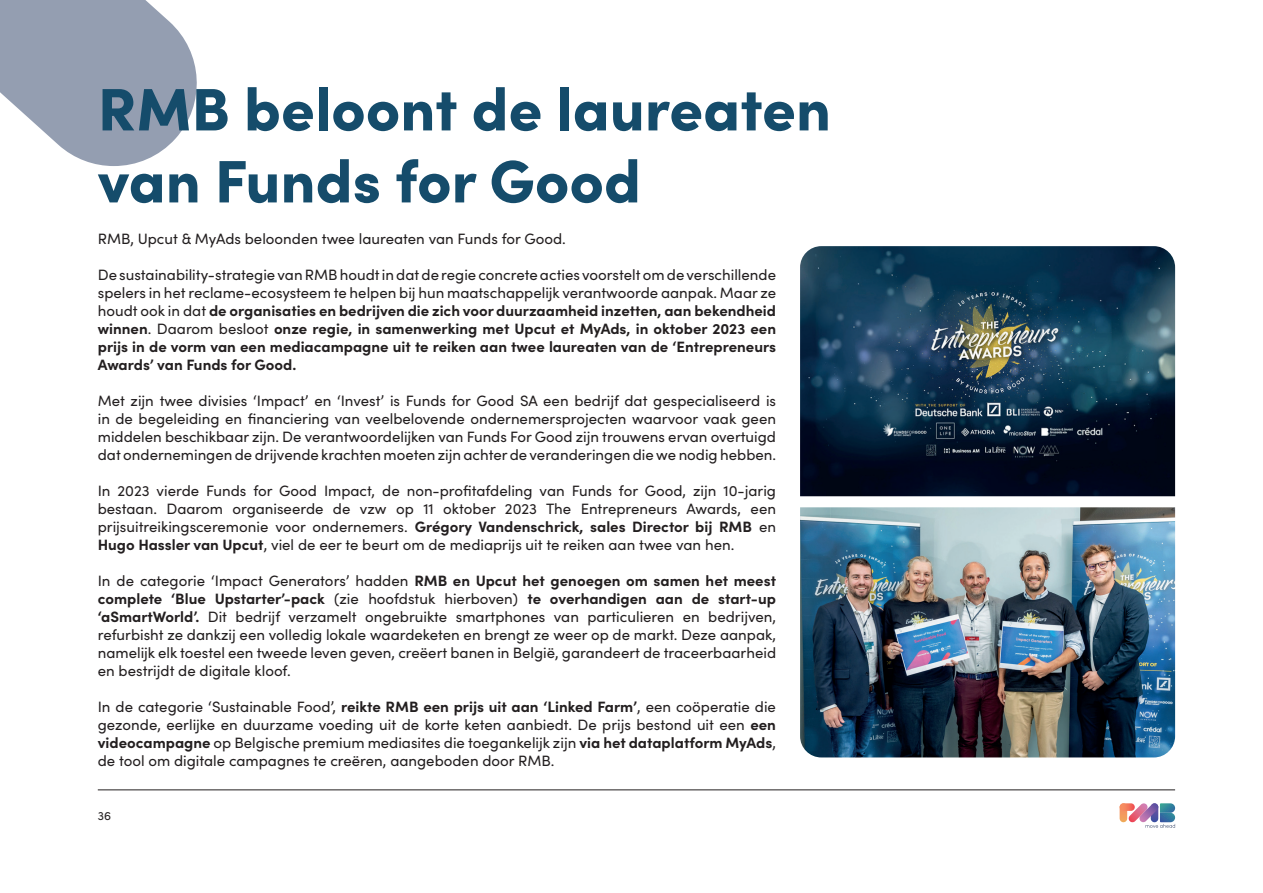
<style>
.page{position:relative;width:1263px;height:893px;background:#fff}
.page>*{position:absolute;margin:0;border:0;box-sizing:border-box;transform-origin:0 0}
.t1{font:900 60px/72px "Sofia Pro";color:#154c6b}
.t2{font:15px/18px "Sofia Pro";color:#231f20;text-align:justify}
.t3{font:700 15px/18px "Sofia Pro";color:#231f20;text-align:justify}
.t4{font:12px "Sofia Pro";color:#231f20}
.s1{font-weight:400}
.s2{font-weight:700}
</style>
<div class="page">
<svg style="left:0;top:0;width:197px;height:166px"></svg>
<hr style="left:98px;top:790px;width:1077px;height:1px;background:#231f20">
<svg style="left:1119px;top:803px;width:56px;height:25px"></svg>
<img style="left:800px;top:507px;width:375px;height:250px">
<img style="left:800px;top:246px;width:375px;height:250px">
<h1 class="t1" style="left:98px;top:68px;width:735px">RMB beloont de laureaten van Funds for Good</h1>
<p class="t2" style="left:98px;top:229px;width:469px">RMB, Upcut &amp; MyAds beloonden twee laureaten van Funds for Good.</p>
<p class="t3" style="left:98px;top:265px;width:680px"><span class="s1">De sustainability-strategie van RMB houdt in dat de regie concrete acties voorstelt om de verschillende spelers in het reclame-ecosysteem te helpen bij hun maatschappelijk verantwoorde aanpak. Maar ze houdt ook in dat</span> de organisaties en bedrijven die zich voor duurzaamheid inzetten, aan bekendheid winnen<span class="s1">. Daarom besloot</span> onze regie, in samenwerking met Upcut et MyAds, in oktober 2023 een prijs in de vorm van een mediacampagne uit te reiken aan twee laureaten van de ‘Entrepreneurs Awards’ van Funds for Good.</p>
<p class="t2" style="left:98px;top:391px;width:680px">Met zijn twee divisies ‘Impact’ en ‘Invest’ is Funds for Good SA een bedrijf dat gespecialiseerd is in de begeleiding en financiering van veelbelovende ondernemersprojecten waarvoor vaak geen middelen beschikbaar zijn. De verantwoordelijken van Funds For Good zijn trouwens ervan overtuigd dat ondernemingen de drijvende krachten moeten zijn achter de veranderingen die we nodig hebben.</p>
<p class="t2" style="left:98px;top:481px;width:680px">In 2023 vierde Funds for Good Impact, de non-profitafdeling van Funds for Good, zijn 10-jarig bestaan. Daarom organiseerde de vzw op 11 oktober 2023 The Entrepreneurs Awards, een prijsuitreikingsceremonie voor ondernemers. <span class="s2">Grégory Vandenschrick, sales Director bij RMB</span> en <span class="s2">Hugo Hassler van Upcut</span>, viel de eer te beurt om de mediaprijs uit te reiken aan twee van hen.</p>
<p class="t2" style="left:98px;top:571px;width:680px">In de categorie ‘Impact Generators’ hadden <span class="s2">RMB en Upcut het genoegen om samen het meest complete ‘Blue Upstarter’-pack</span> (zie hoofdstuk hierboven) <span class="s2">te overhandigen aan de start-up ‘aSmartWorld’.</span> Dit bedrijf verzamelt ongebruikte smartphones van particulieren en bedrijven, refurbisht ze dankzij een volledig lokale waardeketen en brengt ze weer op de markt. Deze aanpak, namelijk elk toestel een tweede leven geven, creëert banen in België, garandeert de traceerbaarheid en bestrijdt de digitale kloof.</p>
<p class="t2" style="left:98px;top:697px;width:680px">In de categorie ‘Sustainable Food’, <span class="s2">reikte RMB een prijs uit aan ‘Linked Farm’</span>, een coöperatie die gezonde, eerlijke en duurzame voeding uit de korte keten aanbiedt. De prijs bestond uit een <span class="s2">een videocampagne</span> op Belgische premium mediasites die toegankelijk zijn <span class="s2">via het dataplatform MyAds</span>, de tool om digitale campagnes te creëren, aangeboden door RMB.</p>
<p class="t4" style="left:98px;top:807px;width:15px">36</p>
</div>
